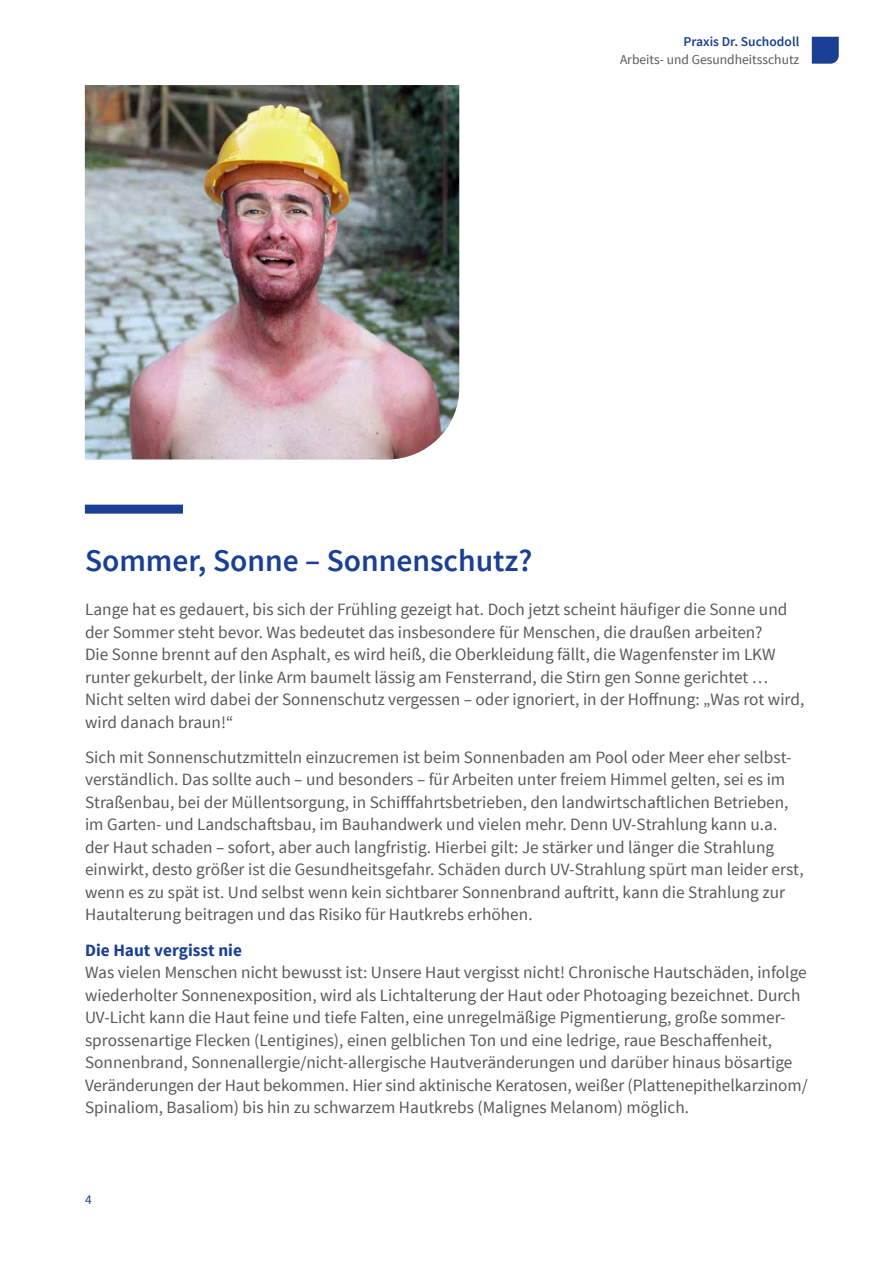
<style>
.page{position:relative;width:893px;height:1263px;background:#fff}
.page>*{position:absolute;margin:0;border:0;box-sizing:border-box;transform-origin:0 0}
.t1{font:600 31.5px "Source Sans Pro";color:#1b3f94}
.t2{font:17.25px/22.5px "Source Sans Pro";color:#57585a}
.t3{font:700 17.25px "Source Sans Pro";color:#1b3f94}
.t4{font:13.5px "Source Sans Pro";color:#57585a}
.t5{font:600 13.5px "Source Sans Pro";color:#1b3f94}
.t6{font:13.5px "Source Sans Pro";color:#1b3f94}
</style>
<div class="page">
<div style="left:85px;top:505px;width:98px;height:9px;background:#1b3f94"></div>
<img style="left:85px;top:85px;width:374px;height:374px">
<svg style="left:812px;top:37px;width:27px;height:27px"></svg>
<p class="t5" style="left:683px;top:33px;width:117px">Praxis Dr. Suchodoll</p>
<p class="t4" style="left:620px;top:51px;width:181px">Arbeits- und Gesundheitsschutz</p>
<h1 class="t1" style="left:85px;top:540px;width:449px">Sommer, Sonne – Sonnenschutz?</h1>
<p class="t2" style="left:85px;top:598px;width:721px">Lange hat es gedauert, bis sich der Frühling gezeigt hat. Doch jetzt scheint häufiger die Sonne und der Sommer steht bevor. Was bedeutet das insbesondere für Menschen, die draußen arbeiten?<br>Die Sonne brennt auf den Asphalt, es wird heiß, die Oberkleidung fällt, die Wagenfenster im LKW runter gekurbelt, der linke Arm baumelt lässig am Fensterrand, die Stirn gen Sonne gerichtet … Nicht selten wird dabei der Sonnenschutz vergessen – oder ignoriert, in der Hoffnung: „Was rot wird, wird danach braun!“</p>
<p class="t2" style="left:85px;top:746px;width:720px">Sich mit Sonnenschutzmitteln einzucremen ist beim Sonnenbaden am Pool oder Meer eher selbst&shy;verständlich. Das sollte auch – und besonders – für Arbeiten unter freiem Himmel gelten, sei es im Straßenbau, bei der Müllentsorgung, in Schifffahrtsbetrieben, den landwirtschaftlichen Betrieben, im Garten- und Landschaftsbau, im Bauhandwerk und vielen mehr. Denn UV-Strahlung kann u.a. der Haut schaden – sofort, aber auch langfristig. Hierbei gilt: Je stärker und länger die Strahlung einwirkt, desto größer ist die Gesundheitsgefahr. Schäden durch UV-Strahlung spürt man leider erst, wenn es zu spät ist. Und selbst wenn kein sichtbarer Sonnenbrand auftritt, kann die Strahlung zur Hautalterung beitragen und das Risiko für Hautkrebs erhöhen.</p>
<p class="t3" style="left:85px;top:939px;width:158px">Die Haut vergisst nie</p>
<p class="t2" style="left:85px;top:961px;width:724px">Was vielen Menschen nicht bewusst ist: Unsere Haut vergisst nicht! Chronische Hautschäden, infolge wiederholter Sonnenexposition, wird als Lichtalterung der Haut oder Photoaging bezeichnet. Durch UV-Licht kann die Haut feine und tiefe Falten, eine unregelmäßige Pigmentierung, große sommer&shy;sprossenartige Flecken (Lentigines), einen gelblichen Ton und eine ledrige, raue Beschaffenheit, Sonnenbrand, Sonnenallergie/nicht-allergische Hautveränderungen und darüber hinaus bösartige Veränderungen der Haut bekommen. Hier sind aktinische Keratosen, weißer (Plattenepithelkarzinom/ Spinaliom, Basaliom) bis hin zu schwarzem Hautkrebs (Malignes Melanom) möglich.</p>
<p class="t6" style="left:85px;top:1191px;width:8px">4</p>
</div>
